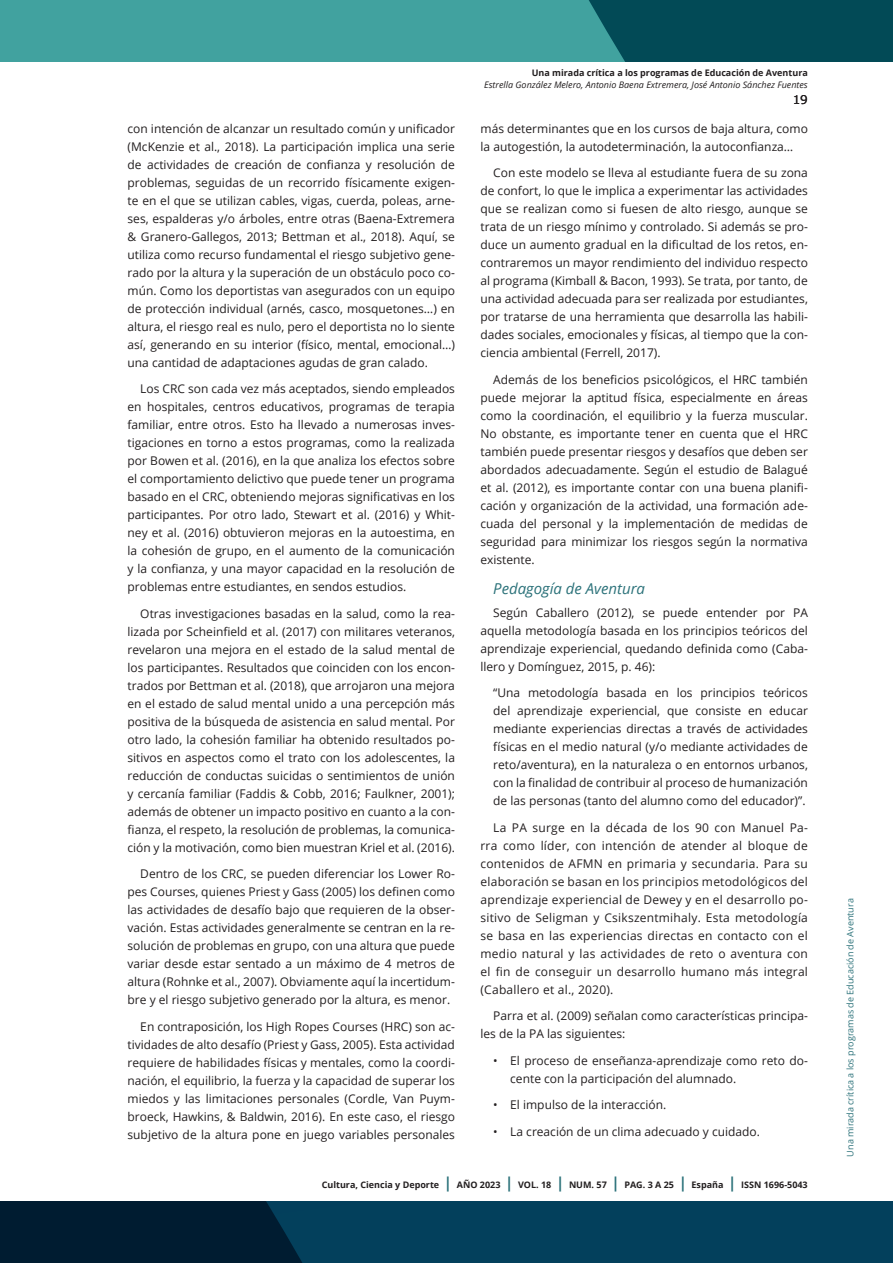
<style>
.page{position:relative;width:893px;height:1263px;background:#fff}
.page>*{position:absolute;margin:0;border:0;box-sizing:border-box;transform-origin:0 0}
.subtitulo_2_H3{font:italic 15px "Open Sans";color:#2c727a}
.Cuerpo_de_texto_P{font:12px/18px "Open Sans";color:#231f20;text-align:justify}
.cita{font:12px/18px "Open Sans";color:#231f20;text-align:justify}
.t1{font:12px "Verdana";color:#231f20}
.t2{font:700 9px "Open Sans";color:#231f20}
.t3{font:italic 9px "Open Sans";color:#231f20}
.t4{font:9px "Open Sans";color:#2c727a}
.s1{font-size:15px;color:#2c727a}
</style>
<div class="page">
<svg style="left:0;top:1201px;width:893px;height:62px;background:#02344e"></svg>
<div style="left:0;top:0;width:893px;height:62px;background:#41a29f"></div>
<div style="left:589px;top:0;width:304px;height:62px;background:#024a56"></div>
<p class="Cuerpo_de_texto_P" style="left:128px;top:119px;width:329px">con intención de alcanzar un resultado común y unificador (McKenzie et al., 2018). La participación implica una serie de actividades de creación de confianza y resolución de problemas, seguidas de un recorrido físicamente exigen&shy;te en el que se utilizan cables, vigas, cuerda, poleas, arne&shy;ses, espalderas y/o árboles, entre otras (Baena-Extremera &amp; Granero-Gallegos, 2013; Bettman et al., 2018). Aquí, se utiliza como recurso fundamental el riesgo subjetivo gene&shy;rado por la altura y la superación de un obstáculo poco co&shy;mún. Como los deportistas van asegurados con un equipo de protección individual (arnés, casco, mosquetones…) en altura, el riesgo real es nulo, pero el deportista no lo siente así, generando en su interior (físico, mental, emocional…) una cantidad de adaptaciones agudas de gran calado.</p>
<p class="Cuerpo_de_texto_P" style="left:128px;top:379px;width:329px;text-indent:13px">Los CRC son cada vez más aceptados, siendo empleados en hospitales, centros educativos, programas de terapia familiar, entre otros. Esto ha llevado a numerosas inves&shy;tigaciones en torno a estos programas, como la realizada por Bowen et al. (2016), en la que analiza los efectos sobre el comportamiento delictivo que puede tener un programa basado en el CRC, obteniendo mejoras significativas en los participantes. Por otro lado, Stewart et al. (2016) y Whit&shy;ney et al. (2016) obtuvieron mejoras en la autoestima, en la cohesión de grupo, en el aumento de la comunicación y la confianza, y una mayor capacidad en la resolución de problemas entre estudiantes, en sendos estudios.</p>
<p class="Cuerpo_de_texto_P" style="left:128px;top:604px;width:329px;text-indent:13px">Otras investigaciones basadas en la salud, como la rea&shy;lizada por Scheinfield et al. (2017) con militares veteranos, revelaron una mejora en el estado de la salud mental de los participantes. Resultados que coinciden con los encon&shy;trados por Bettman et al. (2018), que arrojaron una mejora en el estado de salud mental unido a una percepción más positiva de la búsqueda de asistencia en salud mental. Por otro lado, la cohesión familiar ha obtenido resultados po&shy;sitivos en aspectos como el trato con los adolescentes, la reducción de conductas suicidas o sentimientos de unión y cercanía familiar (Faddis &amp; Cobb, 2016; Faulkner, 2001); además de obtener un impacto positivo en cuanto a la con&shy;fianza, el respeto, la resolución de problemas, la comunica&shy;ción y la motivación, como bien muestran Kriel et al. (2016).</p>
<p class="Cuerpo_de_texto_P" style="left:128px;top:864px;width:329px;text-indent:13px">Dentro de los CRC, se pueden diferenciar los Lower Ro&shy;pes Courses, quienes Priest y Gass (2005) los definen como las actividades de desafío bajo que requieren de la obser&shy;vación. Estas actividades generalmente se centran en la re&shy;solución de problemas en grupo, con una altura que puede variar desde estar sentado a un máximo de 4 metros de altura (Rohnke et al., 2007). Obviamente aquí la incertidum&shy;bre y el riesgo subjetivo generado por la altura, es menor.</p>
<p class="Cuerpo_de_texto_P" style="left:128px;top:1017px;width:329px;text-indent:13px">En contraposición, los High Ropes Courses (HRC) son ac&shy;tividades de alto desafío (Priest y Gass, 2005). Esta actividad requiere de habilidades físicas y mentales, como la coordi&shy;nación, el equilibrio, la fuerza y la capacidad de superar los miedos y las limitaciones personales (Cordle, Van Puym&shy;broeck, Hawkins, &amp; Baldwin, 2016). En este caso, el riesgo subjetivo de la altura pone en juego variables personales</p>
<p class="t2" style="left:532px;top:67px;width:278px">Una mirada crítica a los programas de Educación de Aventura</p>
<p class="t3" style="left:484px;top:79px;width:325px">Estrella González Melero, Antonio Baena Extremera, José Antonio Sánchez Fuentes</p>
<p class="Cuerpo_de_texto_P" style="left:480px;top:119px;width:329px">más determinantes que en los cursos de baja altura, como la autogestión, la autodeterminación, la autoconfianza…</p>
<p class="Cuerpo_de_texto_P" style="left:480px;top:163px;width:329px;text-indent:13px">Con este modelo se lleva al estudiante fuera de su zona de confort, lo que le implica a experimentar las actividades que se realizan como si fuesen de alto riesgo, aunque se trata de un riesgo mínimo y controlado. Si además se pro&shy;duce un aumento gradual en la dificultad de los retos, en&shy;contraremos un mayor rendimiento del individuo respecto al programa (Kimball &amp; Bacon, 1993). Se trata, por tanto, de una actividad adecuada para ser realizada por estudiantes, por tratarse de una herramienta que desarrolla las habili&shy;dades sociales, emocionales y físicas, al tiempo que la con&shy;ciencia ambiental (Ferrell, 2017).</p>
<p class="Cuerpo_de_texto_P" style="left:480px;top:370px;width:329px;text-indent:13px">Además de los beneficios psicológicos, el HRC también puede mejorar la aptitud física, especialmente en áreas como la coordinación, el equilibrio y la fuerza muscular.<br>No obstante, es importante tener en cuenta que el HRC también puede presentar riesgos y desafíos que deben ser abordados adecuadamente. Según el estudio de Balagué et al. (2012), es importante contar con una buena planifi&shy;cación y organización de la actividad, una formación ade&shy;cuada del personal y la implementación de medidas de seguridad para minimizar los riesgos según la normativa existente.</p>
<p class="subtitulo_2_H3" style="left:493px;top:579px;width:153px">Pedagogía de Aventura</p>
<p class="Cuerpo_de_texto_P" style="left:480px;top:603px;width:329px;text-indent:13px">Según Caballero (2012), se puede entender por PA aquella metodología basada en los principios teóricos del aprendizaje experiencial, quedando definida como (Caba&shy;llero y Domínguez, 2015, p. 46):</p>
<p class="cita" style="left:493px;top:683px;width:316px">“Una metodología basada en los principios teóricos del aprendizaje experiencial, que consiste en educar mediante experiencias directas a través de actividades físicas en el medio natural (y/o mediante actividades de reto/aventura), en la naturaleza o en entornos urbanos, con la finalidad de contribuir al proceso de humanización de las personas (tanto del alumno como del educador)”.</p>
<p class="Cuerpo_de_texto_P" style="left:480px;top:818px;width:329px;text-indent:13px">La PA surge en la década de los 90 con Manuel Pa&shy;rra como líder, con intención de atender al bloque de contenidos de AFMN en primaria y secundaria. Para su elaboración se basan en los principios metodológicos del aprendizaje experiencial de Dewey y en el desarrollo po&shy;sitivo de Seligman y Csikszentmihaly. Esta metodología se basa en las experiencias directas en contacto con el medio natural y las actividades de reto o aventura con el fin de conseguir un desarrollo humano más integral (Caballero et al., 2020).</p>
<p class="Cuerpo_de_texto_P" style="left:480px;top:1006px;width:329px;text-indent:13px">Parra et al. (2009) señalan como características principa&shy;les de la PA las siguientes:</p>
<p class="Cuerpo_de_texto_P" style="left:510px;top:1051px;width:299px;text-indent:-17px">• El proceso de enseñanza-aprendizaje como reto do&shy;cente con la participación del alumnado.</p>
<p class="Cuerpo_de_texto_P" style="left:493px;top:1095px;width:175px">• El impulso de la interacción.</p>
<p class="Cuerpo_de_texto_P" style="left:493px;top:1122px;width:268px">• La creación de un clima adecuado y cuidado.</p>
<p class="t1" style="left:793px;top:91px;width:17px">19</p>
<p class="t2" style="left:322px;top:1179px;width:488px">Cultura, Ciencia y Deporte <span class="s1">|</span> AÑO 2023 <span class="s1">|</span> VOL. 18 <span class="s1">|</span> NUM. 57 <span class="s1">|</span> PAG. 3 A 25 <span class="s1">|</span> España <span class="s1">|</span> ISSN 1696-5043</p>
<p class="t4" style="left:844px;top:1156px;width:260px;rotate:-90deg">Una mirada crítica a los programas de Educación de Aventura</p>
</div>
